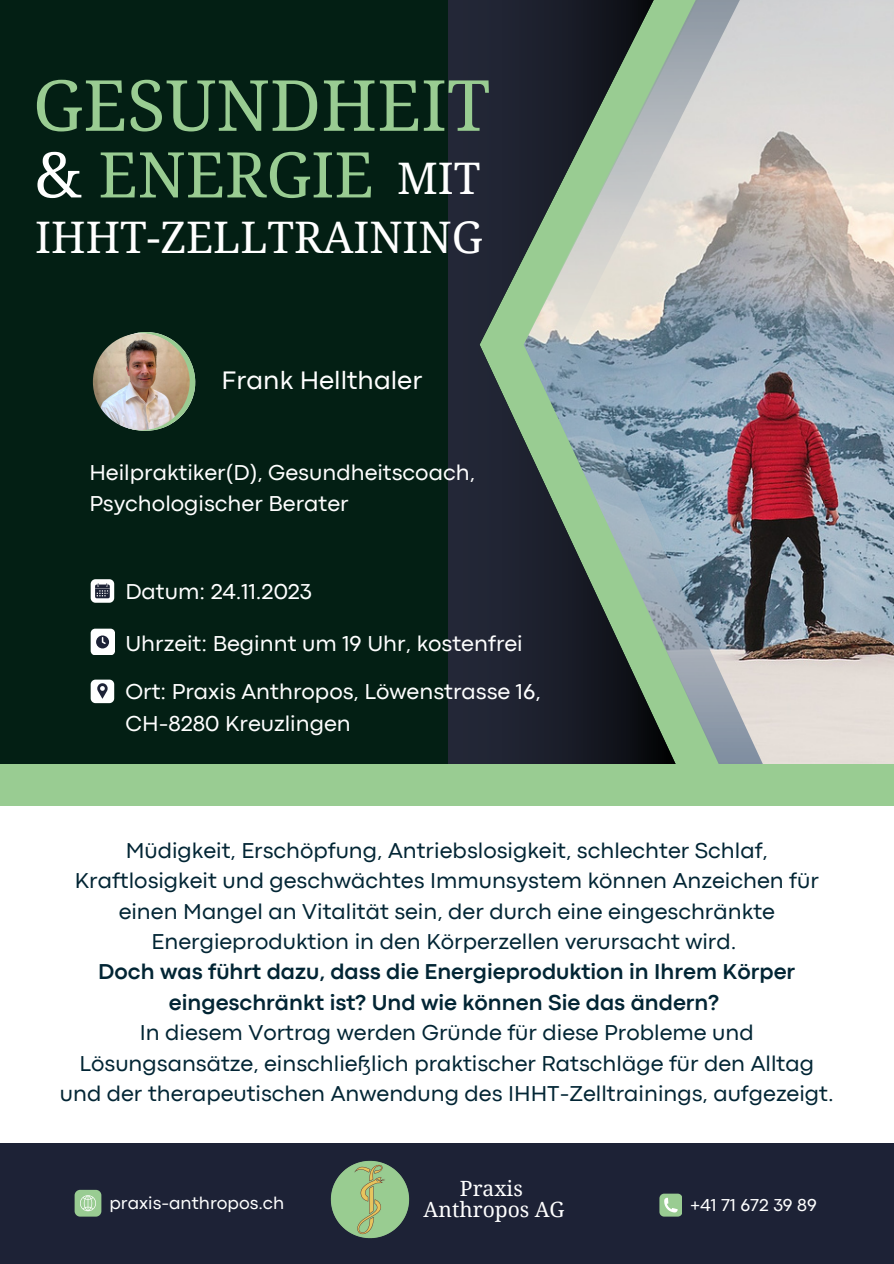
<style>
.page{position:relative;width:894px;height:1264px;background:#fff}
.page>*{position:absolute;margin:0;border:0;box-sizing:border-box;transform-origin:0 0}
.t1{font:70.5px "Droid Serif";color:#99cc92}
.t2{font:63px "Droid Serif";color:#99cc92}
.t3{font:43.5px "Droid Serif";color:#fff}
.t4{font:26.4px "Codec Pro";color:#fff}
.t5{font:22.5px/30.3px "Codec Pro";color:#022534;text-align:center}
.t6{font:22.5px/30.3px "Codec Pro";color:#fff}
.t7{font:700 22.5px/30.3px "Codec Pro";color:#022534;text-align:center}
.t8{font:21px "Droid Serif";color:#fff}
.t9{font:18px "Codec Pro";color:#fff}
.s1{color:#fff}
</style>
<div class="page">
<img style="left:767px;top:0;width:126px;height:764px">
<svg style="left:447px;top:0;width:76px;height:764px;background:#283039"></svg>
<svg style="left:523px;top:0;width:244px;height:764px;background:#828f8d"></svg>
<div style="left:0;top:0;width:447px;height:778px;background:#031f14"></div>
<svg style="left:91px;top:579px;width:23px;height:23px"></svg>
<svg style="left:91px;top:679px;width:23px;height:24px"></svg>
<div style="left:91px;top:628px;width:24px;height:27px;background:#fff;border-radius:4px"></div>
<svg style="left:96px;top:635px;width:13px;height:13px"></svg>
<div style="left:0;top:1142px;width:893px;height:121px;background:#1d2236"></div>
<svg style="left:75px;top:1189px;width:26px;height:27px"></svg>
<svg style="left:659px;top:1193px;width:22px;height:23px"></svg>
<div style="left:0;top:764px;width:893px;height:41px;background:#99cc92"></div>
<svg style="left:92px;top:332px;width:104px;height:99px"></svg>
<img style="left:93px;top:333px;width:97px;height:97px;border-radius:50%">
<img style="left:330px;top:1160px;width:80px;height:79px">
<p class="t1" style="left:33px;top:65px;width:458px">GESUNDHEIT</p>
<p class="t2" style="left:35px;top:139px;width:340px"><span class="s1">&amp;</span> ENERGIE</p>
<p class="t3" style="left:397px;top:154px;width:85px">MIT</p>
<p class="t3" style="left:35px;top:212px;width:449px">IHHT-ZELLTRAINING</p>
<p class="t4" style="left:221px;top:370px;width:202px">Frank Hellthaler</p>
<p class="t6" style="left:89px;top:459px;width:387px">Heilpraktiker(D), Gesundheitscoach,<br>Psychologischer Berater</p>
<p class="t6" style="left:125px;top:577px;width:188px">Datum: 24.11.2023</p>
<p class="t6" style="left:125px;top:630px;width:399px">Uhrzeit: Beginnt um 19 Uhr, kostenfrei</p>
<p class="t6" style="left:125px;top:678px;width:416px">Ort: Praxis Anthropos, Löwenstrasse 16,</p>
<p class="t6" style="left:125px;top:709px;width:227px">CH-8280 Kreuzlingen</p>
<p class="t5" style="left:75px;top:836px;width:745px">Müdigkeit, Erschöpfung, Antriebslosigkeit, schlechter Schlaf, Kraftlosigkeit und geschwächtes Immunsystem können Anzeichen für einen Mangel an Vitalität sein, der durch eine eingeschränkte Energieproduktion in den Körperzellen verursacht wird.</p>
<p class="t7" style="left:98px;top:958px;width:698px">Doch was führt dazu, dass die Energieproduktion in Ihrem Körper eingeschränkt ist? Und wie können Sie das ändern?</p>
<p class="t5" style="left:60px;top:1019px;width:775px">In diesem Vortrag werden Gründe für diese Probleme und<br>Lösungsansätze, einschließlich praktischer Ratschläge für den Alltag und der therapeutischen Anwendung des IHHT-Zelltrainings, aufgezeigt.</p>
<p class="t9" style="left:109px;top:1196px;width:176px">praxis-anthropos.ch</p>
<p class="t8" style="left:460px;top:1176px;width:64px">Praxis</p>
<p class="t8" style="left:423px;top:1197px;width:142px">Anthropos AG</p>
<p class="t9" style="left:690px;top:1198px;width:128px">+41 71 672 39 89</p>
</div>
